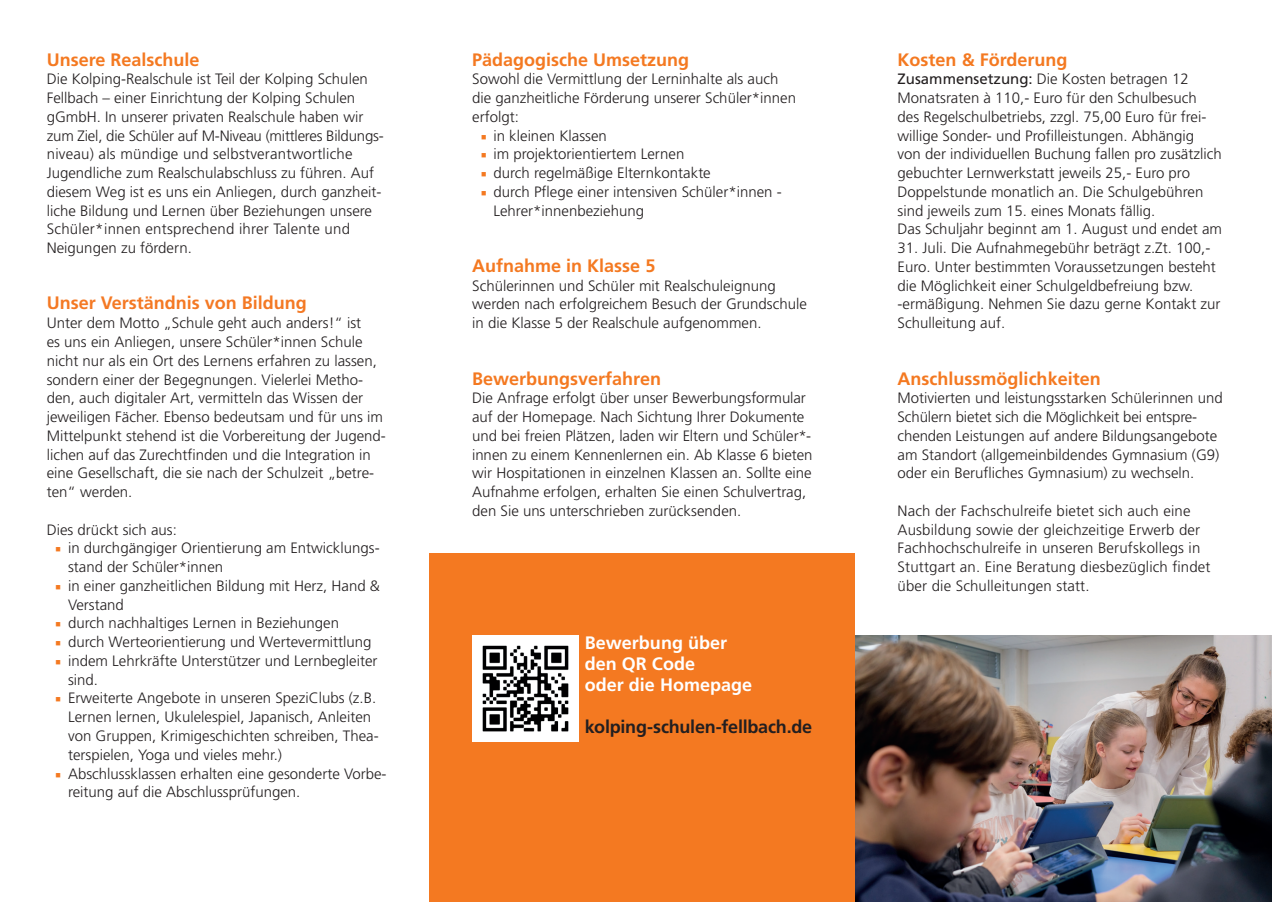
<style>
.page{position:relative;width:1272px;height:902px;background:#fff}
.page>*{position:absolute;margin:0;border:0;box-sizing:border-box;transform-origin:0 0}
.t1{font:700 18px "Frutiger LT Pro";color:#f47921}
.t2{font:700 18px/21px "Frutiger LT Pro";color:#fff}
.t3{font:700 18px "Frutiger LT Pro";letter-spacing:-.01em;color:#231f20}
.t4{font:700 18px "Frutiger LT Pro";color:#f47924}
.t5{font:300 15px/18.8px "Frutiger LT Pro";color:#231f20}
.s1{font-family:"Minion Pro";font-weight:400;color:#f47921}
.s2{font-weight:400}
</style>
<div class="page">
<div style="left:429px;top:553px;width:426px;height:348px;background:#f47921"></div>
<img style="left:472px;top:635px;width:106px;height:106px">
<img style="left:855px;top:635px;width:416px;height:266px">
<p class="t1" style="left:47px;top:49px;width:154px">Unsere Realschule</p>
<p class="t5" style="left:47px;top:70px;width:337px">Die Kolping-Realschule ist Teil der Kolping Schulen Fellbach – einer Einrichtung der Kolping Schulen gGmbH. In unserer privaten Realschule haben wir zum Ziel, die Schüler auf M-Niveau (mittleres Bildungs&shy;niveau) als mündige und selbstverantwortliche Jugendliche zum Realschulabschluss zu führen. Auf diesem Weg ist es uns ein Anliegen, durch ganzheit&shy;liche Bildung und Lernen über Beziehungen unsere Schüler*innen entsprechend ihrer Talente und Neigungen zu fördern.</p>
<p class="t4" style="left:47px;top:292px;width:262px">Unser Verständnis von Bildung</p>
<p class="t5" style="left:47px;top:314px;width:340px">Unter dem Motto „Schule geht auch anders!“ ist<br>es uns ein Anliegen, unsere Schüler*innen Schule nicht nur als ein Ort des Lernens erfahren zu lassen, sondern einer der Begegnungen. Vielerlei Metho&shy;den, auch digitaler Art, vermitteln das Wissen der jeweiligen Fächer. Ebenso bedeutsam und für uns im Mittelpunkt stehend ist die Vorbereitung der Jugend&shy;lichen auf das Zurechtfinden und die Integration in eine Gesellschaft, die sie nach der Schulzeit „betre&shy;ten“ werden.</p>
<p class="t5" style="left:47px;top:520px;width:132px">Dies drückt sich aus:</p>
<p class="t5" style="left:68px;top:539px;width:313px;text-indent:-13px"><span class="s1">■</span> in durchgängiger Orientierung am Entwicklungs&shy;stand der Schüler*innen</p>
<p class="t5" style="left:68px;top:576px;width:313px;text-indent:-13px"><span class="s1">■</span> in einer ganzheitlichen Bildung mit Herz, Hand &amp;<br>Verstand</p>
<p class="t5" style="left:55px;top:614px;width:285px"><span class="s1">■</span> durch nachhaltiges Lernen in Beziehungen</p>
<p class="t5" style="left:55px;top:632px;width:318px"><span class="s1">■</span> durch Werteorientierung und Wertevermittlung</p>
<p class="t5" style="left:68px;top:651px;width:311px;text-indent:-13px"><span class="s1">■</span> indem Lehrkräfte Unterstützer und Lernbegleiter sind.</p>
<p class="t5" style="left:68px;top:689px;width:312px;text-indent:-13px"><span class="s1">■</span> Erweiterte Angebote in unseren SpeziClubs (z.B.<br>Lernen lernen, Ukulelespiel, Japanisch, Anleiten von Gruppen, Krimigeschichten schreiben, Thea&shy;terspielen, Yoga und vieles mehr.)</p>
<p class="t5" style="left:68px;top:764px;width:320px;text-indent:-13px"><span class="s1">■</span> Abschlussklassen erhalten eine gesonderte Vorbe&shy;reitung auf die Abschlussprüfungen.</p>
<p class="t1" style="left:472px;top:49px;width:219px">Pädagogische Umsetzung</p>
<p class="t5" style="left:472px;top:70px;width:325px">Sowohl die Vermittlung der Lerninhalte als auch die ganzheitliche Förderung unserer Schüler*innen erfolgt:</p>
<p class="t5" style="left:480px;top:126px;width:128px"><span class="s1">■</span> in kleinen Klassen</p>
<p class="t5" style="left:480px;top:145px;width:205px"><span class="s1">■</span> im projektorientiertem Lernen</p>
<p class="t5" style="left:480px;top:164px;width:231px"><span class="s1">■</span> durch regelmäßige Elternkontakte</p>
<p class="t5" style="left:493px;top:182px;width:290px;text-indent:-13px"><span class="s1">■</span> durch Pflege einer intensiven Schüler*innen -<br>Lehrer*innenbeziehung</p>
<p class="t1" style="left:472px;top:255px;width:185px">Aufnahme in Klasse 5</p>
<p class="t5" style="left:472px;top:276px;width:336px">Schülerinnen und Schüler mit Realschuleignung werden nach erfolgreichem Besuch der Grundschule in die Klasse 5 der Realschule aufgenommen.</p>
<p class="t1" style="left:472px;top:367px;width:190px">Bewerbungsverfahren</p>
<p class="t5" style="left:472px;top:389px;width:342px">Die Anfrage erfolgt über unser Bewerbungsformular auf der Homepage. Nach Sichtung Ihrer Dokumente und bei freien Plätzen, laden wir Eltern und Schüler*- innen zu einem Kennenlernen ein. Ab Klasse 6 bieten wir Hospitationen in einzelnen Klassen an. Sollte eine Aufnahme erfolgen, erhalten Sie einen Schulvertrag, den Sie uns unterschrieben zurücksenden.</p>
<p class="t2" style="left:585px;top:632px;width:169px">Bewerbung über den QR Code<br>oder die Homepage</p>
<p class="t3" style="left:585px;top:716px;width:229px">kolping-schulen-fellbach.de</p>
<p class="t1" style="left:897px;top:49px;width:171px">Kosten &amp; Förderung</p>
<p class="t5" style="left:897px;top:70px;width:326px"><span class="s2">Zusammensetzung:</span> Die Kosten betragen 12<br>Monatsraten à 110,- Euro für den Schulbesuch des Regelschulbetriebs, zzgl. 75,00 Euro für frei&shy;willige Sonder- und Profilleistungen. Abhängig<br>von der individuellen Buchung fallen pro zusätzlich gebuchter Lernwerkstatt jeweils 25,- Euro pro Doppelstunde monatlich an. Die Schulgebühren sind jeweils zum 15. eines Monats fällig.<br>Das Schuljahr beginnt am 1. August und endet am</p>
<p class="t5" style="left:897px;top:239px;width:324px">31. Juli. Die Aufnahmegebühr beträgt z.Zt. 100,- Euro. Unter bestimmten Voraussetzungen besteht die Möglichkeit einer Schulgeldbefreiung bzw. -ermäßigung. Nehmen Sie dazu gerne Kontakt zur Schulleitung auf.</p>
<p class="t1" style="left:897px;top:367px;width:204px">Anschlussmöglichkeiten</p>
<p class="t5" style="left:897px;top:389px;width:327px">Motivierten und leistungsstarken Schülerinnen und Schülern bietet sich die Möglichkeit bei entspre&shy;chenden Leistungen auf andere Bildungsangebote am Standort (allgemeinbildendes Gymnasium (G9) oder ein Berufliches Gymnasium) zu wechseln.</p>
<p class="t5" style="left:897px;top:501px;width:314px">Nach der Fachschulreife bietet sich auch eine Ausbildung sowie der gleichzeitige Erwerb der Fachhochschulreife in unseren Berufskollegs in Stuttgart an. Eine Beratung diesbezüglich findet über die Schulleitungen statt.</p>
</div>
